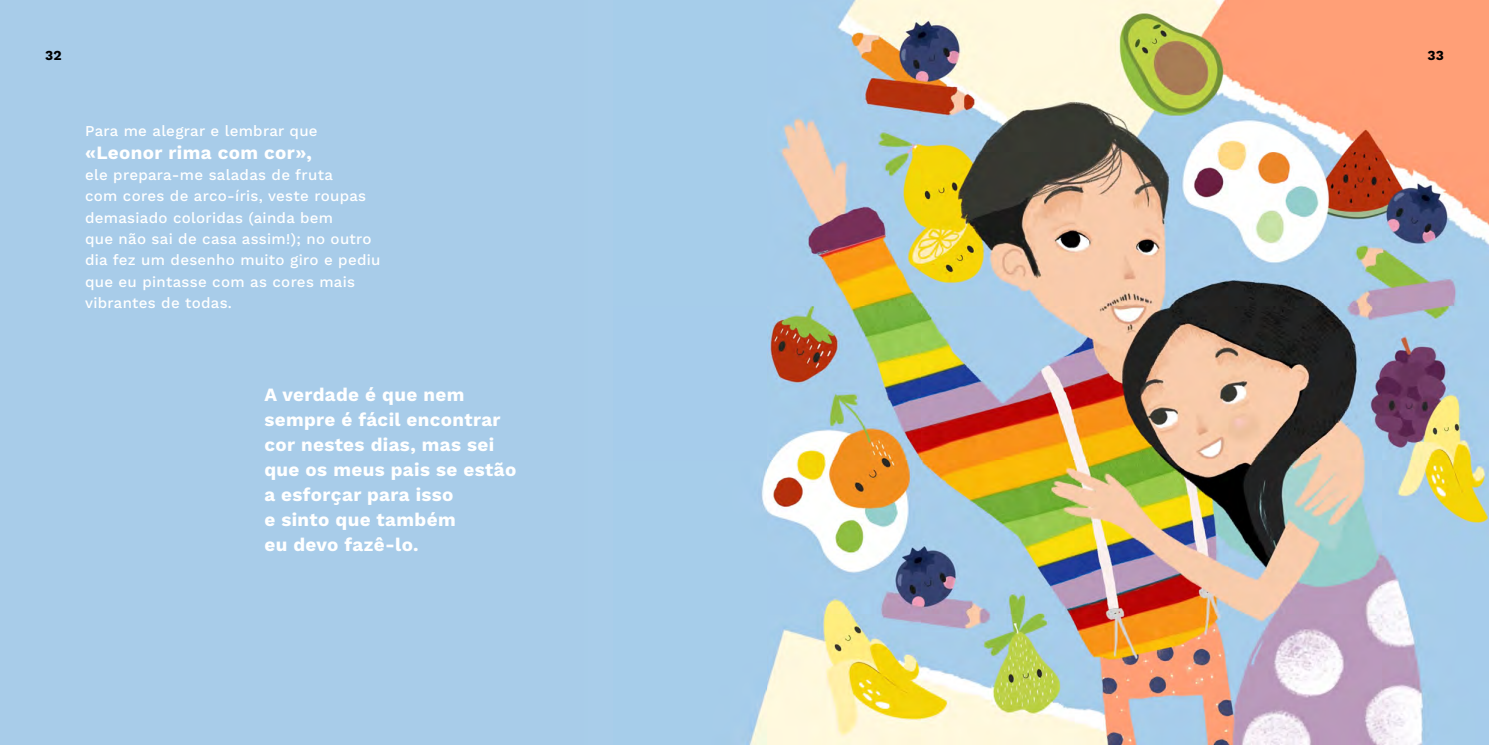
<style>
.page{position:relative;width:1489px;height:745px;background:#fff}
.page>*{position:absolute;margin:0;border:0;box-sizing:border-box;transform-origin:0 0}
.t1{font:700 18.75px/25px "Work Sans";letter-spacing:.02em;color:#fff}
.t2{font:500 15px/21.2px "Work Sans";letter-spacing:.02em;color:#fff}
.t3{font:700 13.75px "Work Sans";color:#000}
</style>
<div class="page">
<img style="left:0;top:0;width:1488px;height:744px">
<p class="t3" style="left:45px;top:47px;width:18px">32</p>
<p class="t3" style="left:1427px;top:47px;width:18px">33</p>
<p class="t2" style="left:85px;top:121px;width:234px">Para me alegrar e lembrar que</p>
<p class="t1" style="left:85px;top:141px;width:228px">«Leonor rima com cor»,</p>
<p class="t2" style="left:85px;top:165px;width:297px">ele prepara-me saladas de fruta<br>com cores de arco-íris, veste roupas demasiado coloridas (ainda bem<br>que não sai de casa assim!); no outro dia fez um desenho muito giro e pediu que eu pintasse com as cores mais vibrantes de todas.</p>
<p class="t1" style="left:264px;top:382px;width:253px">A verdade é que nem sempre é fácil encontrar cor nestes dias, mas sei que os meus pais se estão a esforçar para isso<br>e sinto que também<br>eu devo fazê-lo.</p>
</div>
